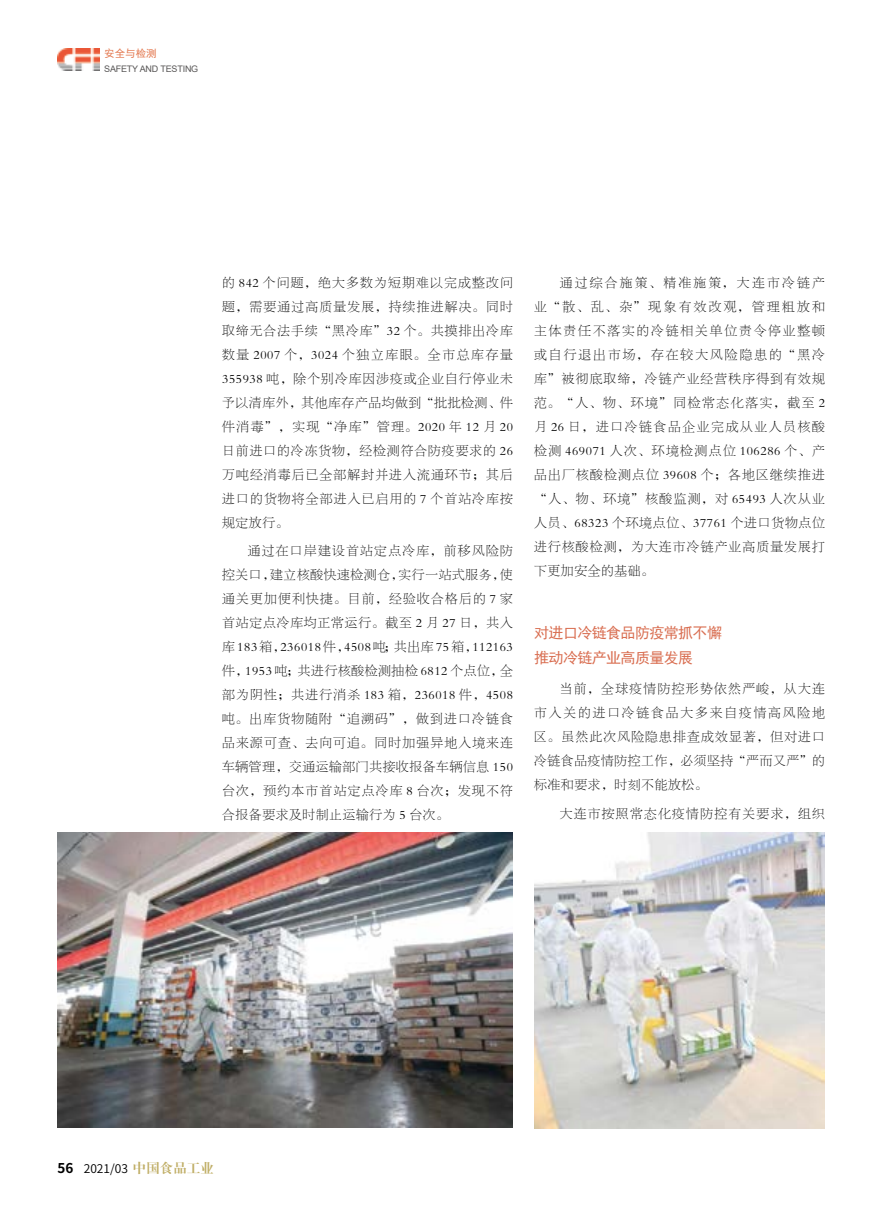
<style>
.page{position:relative;width:893px;height:1212px;background:#fff}
.page>*{position:absolute;margin:0;border:0;box-sizing:border-box;transform-origin:0 0}
.t1{font:15px/24.8px "Sim Hei";letter-spacing:-.04em;color:#d96e51}
.t2{font:12.75px/24px "FZBSK GBK1 0";letter-spacing:.09em;color:#000;text-align:justify}
.t3{font:12px "Source Han Sans CN";color:#000}
.t4{font:10.5px "Sim Hei";color:#e3774e}
.t5{font:9px "Arial";letter-spacing:-.02em;color:#595757}
.s1{font-weight:700;font-size:13.5px}
.s2{font-family:"H Ya 4 gj";font-size:13.5px;color:#c0ae66}
</style>
<div class="page">
<img style="left:57px;top:49px;width:42px;height:21px">
<img style="left:57px;top:832px;width:456px;height:295px">
<img style="left:534px;top:832px;width:291px;height:296px">
<p class="t4" style="left:104px;top:48px;width:54px">安全与检测</p>
<p class="t5" style="left:104px;top:62px;width:96px">SAFETY AND TESTING</p>
<p class="t2" style="left:222px;top:271px;width:292px">的 842 个问题，绝大多数为短期难以完成整改问题，需要通过高质量发展，持续推进解决。同时取缔无合法手续“黑冷库”32 个。共摸排出冷库数量 2007 个，3024 个独立库眼。全市总库存量355938 吨，除个别冷库因涉疫或企业自行停业未予以清库外，其他库存产品均做到“批批检测、件件消毒”，实现“净库”管理。2020 年 12 月 20日前进口的冷冻货物，经检测符合防疫要求的 26万吨经消毒后已全部解封并进入流通环节；其后进口的货物将全部进入已启用的 7 个首站冷库按规定放行。</p>
<p class="t2" style="left:222px;top:539px;width:292px;text-indent:26px">通过在口岸建设首站定点冷库，前移风险防控关口，建立核酸快速检测仓，实行一站式服务，使通关更加便利快捷。目前，经验收合格后的 7 家首站定点冷库均正常运行。截至 2 月 27 日，共入库 183 箱，236018 件，4508 吨；共出库 75 箱，112163件，1953 吨；共进行核酸检测抽检 6812 个点位，全部为阴性；共进行消杀 183 箱，236018 件，4508吨。出库货物随附“追溯码”，做到进口冷链食品来源可查、去向可追。同时加强异地入境来连车辆管理，交通运输部门共接收报备车辆信息 150台次，预约本市首站定点冷库 8 台次；发现不符合报备要求及时制止运输行为 5 台次。</p>
<p class="t2" style="left:534px;top:271px;width:292px;text-indent:26px">通过综合施策、精准施策，大连市冷链产业“散、乱、杂”现象有效改观，管理粗放和主体责任不落实的冷链相关单位责令停业整顿或自行退出市场，存在较大风险隐患的“黑冷库”被彻底取缔，冷链产业经营秩序得到有效规范。“人、物、环境”同检常态化落实，截至 2月 26 日，进口冷链食品企业完成从业人员核酸检测 469071 人次、环境检测点位 106286 个、产品出厂核酸检测点位 39608 个；各地区继续推进“人、物、环境”核酸监测，对 65493 人次从业人员、68323 个环境点位、37761 个进口货物点位进行核酸检测，为大连市冷链产业高质量发展打下更加安全的基础。</p>
<p class="t1" style="left:534px;top:620px;width:189px">对进口冷链食品防疫常抓不懈推动冷链产业高质量发展</p>
<p class="t2" style="left:534px;top:677px;width:292px;text-indent:26px">当前，全球疫情防控形势依然严峻，从大连市入关的进口冷链食品大多来自疫情高风险地区。虽然此次风险隐患排查成效显著，但对进口冷链食品疫情防控工作，必须坚持“严而又严”的标准和要求，时刻不能放松。</p>
<p class="t2" style="left:560px;top:801px;width:267px">大连市按照常态化疫情防控有关要求，组织</p>
<p class="t3" style="left:58px;top:1161px;width:158px"><span class="s1">56</span> 2021/03 <span class="s2">中国食品工业</span></p>
</div>
